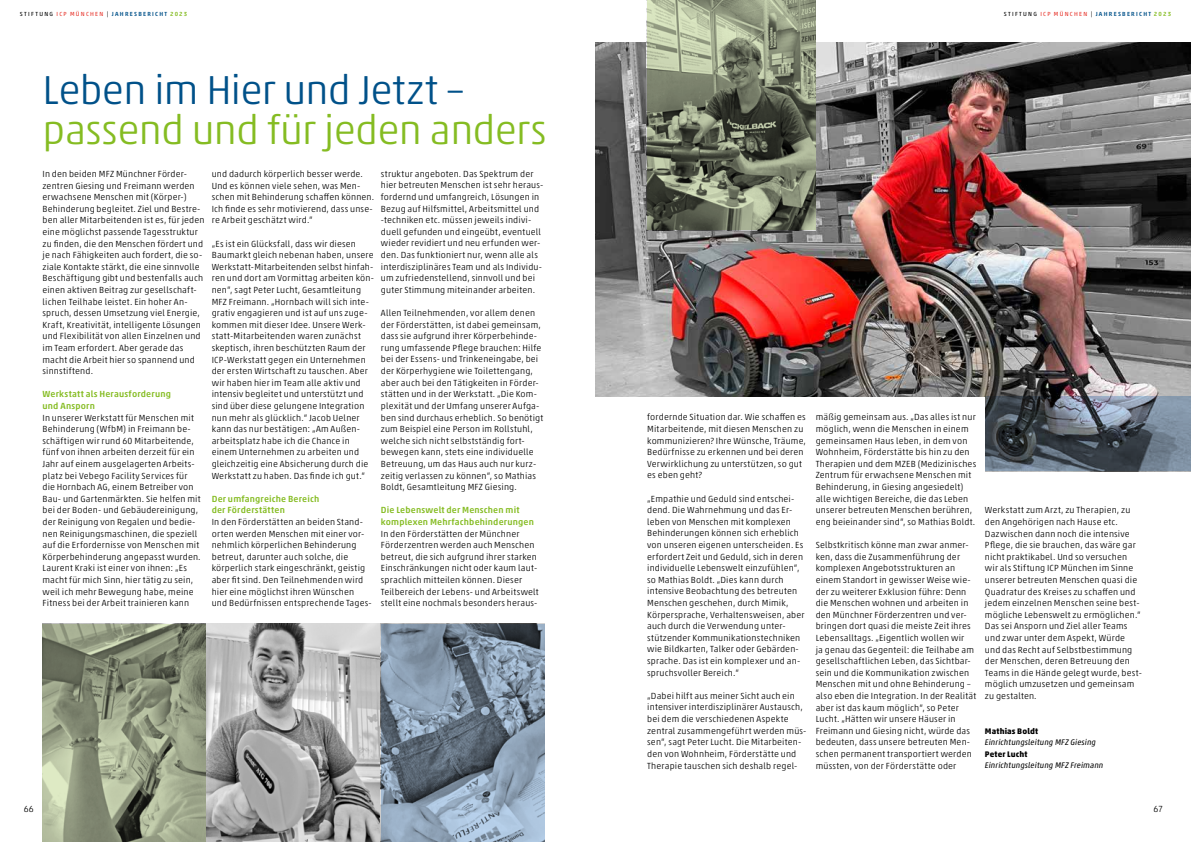
<style>
.page{position:relative;width:1191px;height:842px;background:#fff}
.page>*{position:absolute;margin:0;border:0;box-sizing:border-box;transform-origin:0 0}
.t1{font:300 41px "Akko Std";letter-spacing:-.02em;color:#85bc22}
.t2{font:300 41px "Akko Std";letter-spacing:-.02em;color:#005189}
.t3{font:300 9px/11.6px "Akko Std";letter-spacing:.02em;color:#000}
.t4{font:500 9px/11.6px "Akko Std";letter-spacing:.02em;color:#85bc22}
.t5{font:italic 8.2px "Akko Std";letter-spacing:.01em;color:#000}
.t6{font:700 8.2px "Akko Std";letter-spacing:.02em;color:#000}
.t7{font:500 6px "Akko Std";letter-spacing:.205em;color:#005189}
.s1{font-weight:400;color:#000}
.s2{font-weight:400;color:#e73229}
.s3{color:#85bc22}
</style>
<div class="page">
<img style="left:595px;top:43px;width:596px;height:354px">
<img style="left:206px;top:624px;width:175px;height:218px">
<svg style="left:381px;top:624px;width:163px;height:218px;background:#7c8ea0"></svg>
<svg style="left:43px;top:624px;width:163px;height:218px;background:#8e967d"></svg>
<svg style="left:647px;top:0;width:168px;height:230px;background:#7a816c"></svg>
<svg style="left:985px;top:397px;width:206px;height:74px;background:#58626e"></svg>
<p class="t7" style="left:20px;top:11px;width:169px"><span class="s1">STIFTUNG</span> <span class="s2">ICP MÜNCHEN</span> <span class="s1">|</span> JAHRESBERICHT <span class="s3">2023</span></p>
<p class="t7" style="left:1003px;top:11px;width:169px"><span class="s1">STIFTUNG</span> <span class="s2">ICP MÜNCHEN</span> <span class="s1">|</span> JAHRESBERICHT <span class="s3">2023</span></p>
<h1 class="t2" style="left:43px;top:65px;width:424px">Leben im Hier und Jetzt –</h1>
<h1 class="t1" style="left:43px;top:105px;width:506px">passend und für jeden anders</h1>
<p class="t3" style="left:381px;top:168px;width:164px">struktur angeboten. Das Spektrum der hier betreuten Menschen ist sehr heraus&shy;fordernd und umfangreich, Lösungen in Bezug auf Hilfsmittel, Arbeitsmittel und -techniken etc. müssen jeweils indivi&shy;duell gefunden und eingeübt, eventuell wieder revidiert und neu erfunden wer&shy;den. Das funktioniert nur, wenn alle als interdisziplinäres Team und als Individu&shy;um zufriedenstellend, sinnvoll und bei guter Stimmung miteinander arbeiten.</p>
<p class="t3" style="left:381px;top:307px;width:164px">Allen Teilnehmenden, vor allem denen der Förderstätten, ist dabei gemeinsam, dass sie aufgrund ihrer Körperbehinde&shy;rung umfassende Pflege brauchen: Hilfe bei der Essens- und Trinkeneingabe, bei der Körperhygiene wie Toilettengang, aber auch bei den Tätigkeiten in Förder&shy;stätten und in der Werkstatt. „Die Kom&shy;plexität und der Umfang unserer Aufga&shy;ben sind durchaus erheblich. So benötigt zum Beispiel eine Person im Rollstuhl, welche sich nicht selbstständig fort&shy;bewegen kann, stets eine individuelle Betreuung, um das Haus auch nur kurz&shy;zeitig verlassen zu können“, so Mathias Boldt, Gesamtleitung MFZ Giesing.</p>
<p class="t4" style="left:381px;top:504px;width:154px">Die Lebenswelt der Menschen mit komplexen Mehrfachbehinderungen</p>
<p class="t3" style="left:381px;top:527px;width:159px">In den Förderstätten der Münchner Förderzentren werden auch Menschen betreut, die sich aufgrund ihrer starken Einschränkungen nicht oder kaum laut&shy;sprachlich mitteilen können. Dieser Teilbereich der Lebens- und Arbeitswelt stellt eine nochmals besonders heraus-</p>
<p class="t3" style="left:43px;top:168px;width:163px">In den beiden MFZ Münchner Förder&shy;zentren Giesing und Freimann werden erwachsene Menschen mit (Körper-)<br>Behinderung begleitet. Ziel und Bestre&shy;ben aller Mitarbeitenden ist es, für jeden eine möglichst passende Tagesstruktur zu finden, die den Menschen fördert und je nach Fähigkeiten auch fordert, die so&shy;ziale Kontakte stärkt, die eine sinnvolle Beschäftigung gibt und bestenfalls auch einen aktiven Beitrag zur gesellschaft&shy;lichen Teilhabe leistet. Ein hoher An&shy;spruch, dessen Umsetzung viel Energie, Kraft, Kreativität, intelligente Lösungen und Flexibilität von allen Einzelnen und im Team erfordert. Aber gerade das macht die Arbeit hier so spannend und sinnstiftend.</p>
<p class="t4" style="left:43px;top:388px;width:130px">Werkstatt als Herausforderung und Ansporn</p>
<p class="t3" style="left:43px;top:412px;width:160px">In unserer Werkstatt für Menschen mit Behinderung (WfbM) in Freimann be&shy;schäftigen wir rund 60 Mitarbeitende, fünf von ihnen arbeiten derzeit für ein Jahr auf einem ausgelagerten Arbeits&shy;platz bei Vebego Facility Services für die Hornbach AG, einem Betreiber von Bau- und Gartenmärkten. Sie helfen mit bei der Boden- und Gebäudereinigung, der Reinigung von Regalen und bedie&shy;nen Reinigungsmaschinen, die speziell auf die Erfordernisse von Menschen mit Körperbehinderung angepasst wurden.<br>Laurent Kraki ist einer von ihnen: „Es macht für mich Sinn, hier tätig zu sein, weil ich mehr Bewegung habe, meine Fitness bei der Arbeit trainieren kann</p>
<p class="t3" style="left:212px;top:168px;width:164px">und dadurch körperlich besser werde.<br>Und es können viele sehen, was Men&shy;schen mit Behinderung schaffen können.<br>Ich finde es sehr motivierend, dass unse&shy;re Arbeit geschätzt wird.“</p>
<p class="t3" style="left:212px;top:238px;width:164px">„Es ist ein Glücksfall, dass wir diesen Baumarkt gleich nebenan haben, unsere Werkstatt-Mitarbeitenden selbst hinfah&shy;ren und dort am Vormittag arbeiten kön&shy;nen“, sagt Peter Lucht, Gesamtleitung MFZ Freimann. „Hornbach will sich inte&shy;grativ engagieren und ist auf uns zuge&shy;kommen mit dieser Idee. Unsere Werk&shy;statt-Mitarbeitenden waren zunächst skeptisch, ihren beschützten Raum der ICP-Werkstatt gegen ein Unternehmen der ersten Wirtschaft zu tauschen. Aber wir haben hier im Team alle aktiv und intensiv begleitet und unterstützt und sind über diese gelungene Integration nun mehr als glücklich.“ Jacob Uelner kann das nur bestätigen: „Am Außen&shy;arbeitsplatz habe ich die Chance in einem Unternehmen zu arbeiten und gleichzeitig eine Absicherung durch die Werkstatt zu haben. Das finde ich gut.“</p>
<p class="t4" style="left:212px;top:493px;width:109px">Der umfangreiche Bereich der Förderstätten</p>
<p class="t3" style="left:212px;top:516px;width:161px">In den Förderstätten an beiden Stand&shy;orten werden Menschen mit einer vor&shy;nehmlich körperlichen Behinderung betreut, darunter auch solche, die körperlich stark eingeschränkt, geistig aber fit sind. Den Teilnehmenden wird hier eine möglichst ihren Wünschen und Bedürfnissen entsprechende Tages-</p>
<p class="t3" style="left:985px;top:504px;width:159px">Werkstatt zum Arzt, zu Therapien, zu den Angehörigen nach Hause etc.<br>Dazwischen dann noch die intensive Pflege, die sie brauchen, das wäre gar nicht praktikabel. Und so versuchen wir als Stiftung ICP München im Sinne unserer betreuten Menschen quasi die Quadratur des Kreises zu schaffen und jedem einzelnen Menschen seine best&shy;mögliche Lebenswelt zu ermöglichen.“ Das sei Ansporn und Ziel aller Teams und zwar unter dem Aspekt, Würde und das Recht auf Selbstbestimmung der Menschen, deren Betreuung den Teams in die Hände gelegt wurde, best&shy;möglich umzusetzen und gemeinsam zu gestalten.</p>
<p class="t6" style="left:985px;top:726px;width:55px">Mathias Boldt</p>
<p class="t5" style="left:985px;top:737px;width:112px">Einrichtungsleitung MFZ Giesing</p>
<p class="t6" style="left:985px;top:749px;width:44px">Peter Lucht</p>
<p class="t5" style="left:985px;top:761px;width:120px">Einrichtungsleitung MFZ Freimann</p>
<p class="t3" style="left:647px;top:411px;width:160px">fordernde Situation dar. Wie schaffen es Mitarbeitende, mit diesen Menschen zu kommunizieren? Ihre Wünsche, Träume, Bedürfnisse zu erkennen und bei deren Verwirklichung zu unterstützen, so gut es eben geht?</p>
<p class="t3" style="left:647px;top:493px;width:159px">„Empathie und Geduld sind entschei&shy;dend. Die Wahrnehmung und das Er&shy;leben von Menschen mit komplexen Behinderungen können sich erheblich von unseren eigenen unterscheiden. Es erfordert Zeit und Geduld, sich in deren individuelle Lebenswelt einzufühlen“, so Mathias Boldt. „Dies kann durch intensive Beobachtung des betreuten Menschen geschehen, durch Mimik, Körpersprache, Verhaltensweisen, aber auch durch die Verwendung unter&shy;stützender Kommunikationstechniken wie Bildkarten, Talker oder Gebärden&shy;sprache. Das ist ein komplexer und an&shy;spruchsvoller Bereich.“</p>
<p class="t3" style="left:647px;top:690px;width:161px">„Dabei hilft aus meiner Sicht auch ein intensiver interdisziplinärer Austausch, bei dem die verschiedenen Aspekte zentral zusammengeführt werden müs&shy;sen“, sagt Peter Lucht. Die Mitarbeiten&shy;den von Wohnheim, Förderstätte und Therapie tauschen sich deshalb regel-</p>
<p class="t3" style="left:815px;top:411px;width:162px">mäßig gemeinsam aus. „Das alles ist nur möglich, wenn die Menschen in einem gemeinsamen Haus leben, in dem von Wohnheim, Förderstätte bis hin zu den Therapien und dem MZEB (Medizinisches Zentrum für erwachsene Menschen mit Behinderung, in Giesing angesiedelt) alle wichtigen Bereiche, die das Leben unserer betreuten Menschen berühren, eng beieinander sind“, so Mathias Boldt.</p>
<p class="t3" style="left:815px;top:539px;width:162px">Selbstkritisch könne man zwar anmer&shy;ken, dass die Zusammenführung der komplexen Angebotsstrukturen an einem Standort in gewisser Weise wie&shy;der zu weiterer Exklusion führe: Denn die Menschen wohnen und arbeiten in den Münchner Förderzentren und ver&shy;bringen dort quasi die meiste Zeit ihres Lebensalltags. „Eigentlich wollen wir<br>ja genau das Gegenteil: die Teilhabe am gesellschaftlichen Leben, das Sichtbar&shy;sein und die Kommunikation zwischen Menschen mit und ohne Behinderung – also eben die Integration. In der Realität aber ist das kaum möglich“, so Peter Lucht. „Hätten wir unsere Häuser in Freimann und Giesing nicht, würde das bedeuten, dass unsere betreuten Men&shy;schen permanent transportiert werden müssten, von der Förderstätte oder</p>
<p class="t3" style="left:24px;top:803px;width:12px">66</p>
<p class="t3" style="left:1153px;top:803px;width:11px">67</p>
</div>
